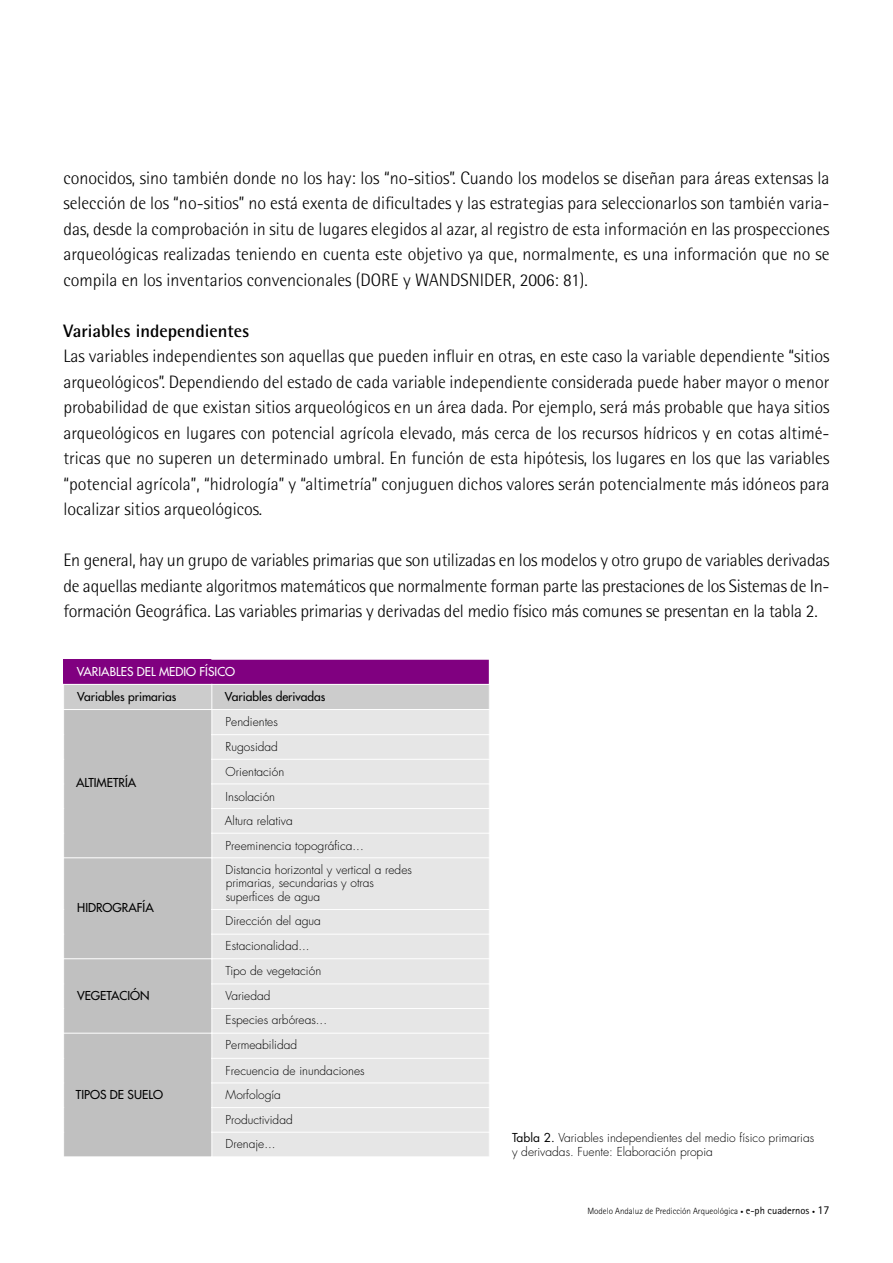
<style>
.page{position:relative;width:893px;height:1263px;background:#fff}
.page>*{position:absolute;margin:0;border:0;box-sizing:border-box;transform-origin:0 0}
.t1{font:300 18px/25.5px "Rotis Semi Sans";color:#000;text-align:justify}
.t2{font:700 18px "Rotis Semi Sans";color:#000}
.t3{font:300 12px/24.8px "Futura";color:#000}
.t4{font:12px "Futura";color:#000}
.t5{font:12px "Futura";color:#fff}
.t6{font:300 9px "Rotis Sans Serif";color:#000}
.s1{font-weight:400}
.s2{font-weight:400;font-size:6px}
.s3{font-weight:400;font-size:10.5px}
.s4{font-weight:400;font-size:12px}
</style>
<div class="page">
<div style="left:64px;top:659px;width:425px;height:25px;background:#800080"></div>
<div style="left:64px;top:684px;width:148px;height:25px;background:#ccc"></div>
<div style="left:212px;top:684px;width:277px;height:25px;background:#ccc"></div>
<div style="left:64px;top:709px;width:148px;height:148px;background:#c0c0c0"></div>
<div style="left:212px;top:709px;width:277px;height:25px;background:#e6e6e6"></div>
<div style="left:212px;top:734px;width:277px;height:25px;background:#e6e6e6"></div>
<div style="left:212px;top:759px;width:277px;height:24px;background:#e6e6e6"></div>
<div style="left:212px;top:783px;width:277px;height:25px;background:#e6e6e6"></div>
<div style="left:212px;top:808px;width:277px;height:25px;background:#e6e6e6"></div>
<div style="left:212px;top:833px;width:277px;height:24px;background:#e6e6e6"></div>
<div style="left:64px;top:857px;width:148px;height:101px;background:#c0c0c0"></div>
<div style="left:212px;top:857px;width:277px;height:52px;background:#e6e6e6"></div>
<div style="left:212px;top:909px;width:277px;height:24px;background:#e6e6e6"></div>
<div style="left:212px;top:933px;width:277px;height:25px;background:#e6e6e6"></div>
<div style="left:64px;top:958px;width:148px;height:74px;background:#c0c0c0"></div>
<div style="left:212px;top:958px;width:277px;height:25px;background:#e6e6e6"></div>
<div style="left:212px;top:983px;width:277px;height:25px;background:#e6e6e6"></div>
<div style="left:212px;top:1008px;width:277px;height:24px;background:#e6e6e6"></div>
<div style="left:64px;top:1032px;width:148px;height:124px;background:#c0c0c0"></div>
<div style="left:212px;top:1032px;width:277px;height:26px;background:#e6e6e6"></div>
<div style="left:212px;top:1058px;width:277px;height:24px;background:#e6e6e6"></div>
<div style="left:212px;top:1082px;width:277px;height:25px;background:#e6e6e6"></div>
<div style="left:212px;top:1107px;width:277px;height:24px;background:#e6e6e6"></div>
<div style="left:212px;top:1131px;width:277px;height:25px;background:#e6e6e6"></div>
<hr style="left:64px;top:684px;width:148px;height:1px;background:#fff">
<hr style="left:212px;top:684px;width:277px;height:1px;background:#fff">
<hr style="left:64px;top:709px;width:148px;height:1px;background:#fff">
<hr style="left:212px;top:709px;width:277px;height:1px;background:#fff">
<hr style="left:212px;top:734px;width:277px;height:1px;background:#fff">
<hr style="left:212px;top:758px;width:277px;height:1px;background:#fff">
<hr style="left:212px;top:783px;width:277px;height:1px;background:#fff">
<hr style="left:212px;top:808px;width:277px;height:1px;background:#fff">
<hr style="left:212px;top:832px;width:277px;height:1px;background:#fff">
<svg style="left:211px;top:685px;width:1px;height:172px"></svg>
<hr style="left:64px;top:857px;width:148px;height:1px;background:#fff">
<hr style="left:212px;top:857px;width:277px;height:1px;background:#fff">
<hr style="left:211px;top:857px;width:1px;height:52px;background:#fff">
<hr style="left:212px;top:909px;width:277px;height:1px;background:#fff">
<hr style="left:212px;top:933px;width:277px;height:1px;background:#fff">
<hr style="left:64px;top:958px;width:148px;height:1px;background:#fff">
<hr style="left:212px;top:958px;width:277px;height:1px;background:#fff">
<hr style="left:212px;top:983px;width:277px;height:1px;background:#fff">
<hr style="left:212px;top:1008px;width:277px;height:1px;background:#fff">
<hr style="left:64px;top:1032px;width:148px;height:1px;background:#fff">
<hr style="left:212px;top:1032px;width:277px;height:1px;background:#fff">
<hr style="left:212px;top:1057px;width:277px;height:1px;background:#fff">
<hr style="left:212px;top:1082px;width:277px;height:1px;background:#fff">
<hr style="left:212px;top:1107px;width:277px;height:1px;background:#fff">
<hr style="left:212px;top:1131px;width:277px;height:1px;background:#fff">
<svg style="left:211px;top:909px;width:1px;height:247px"></svg>
<p class="t1" style="left:63px;top:165px;width:767px">conocidos, sino también donde no los hay: los “no-sitios”. Cuando los modelos se diseñan para áreas extensas la selección de los “no-sitios” no está exenta de dificultades y las estrategias para seleccionarlos son también varia&shy;das, desde la comprobación in situ de lugares elegidos al azar, al registro de esta información en las prospecciones arqueológicas realizadas teniendo en cuenta este objetivo ya que, normalmente, es una información que no se compila en los inventarios convencionales (DORE y WANDSNIDER, 2006: 81).</p>
<p class="t2" style="left:63px;top:319px;width:187px">Variables independientes</p>
<p class="t1" style="left:63px;top:343px;width:767px">Las variables independientes son aquellas que pueden influir en otras, en este caso la variable dependiente “sitios arqueológicos”. Dependiendo del estado de cada variable independiente considerada puede haber mayor o menor probabilidad de que existan sitios arqueológicos en un área dada. Por ejemplo, será más probable que haya sitios arqueológicos en lugares con potencial agrícola elevado, más cerca de los recursos hídricos y en cotas altimé&shy;tricas que no superen un determinado umbral. En función de esta hipótesis, los lugares en los que las variables “potencial agrícola”, “hidrología” y “altimetría” conjuguen dichos valores serán potencialmente más idóneos para localizar sitios arqueológicos.</p>
<p class="t1" style="left:63px;top:547px;width:767px">En general, hay un grupo de variables primarias que son utilizadas en los modelos y otro grupo de variables derivadas de aquellas mediante algoritmos matemáticos que normalmente forman parte las prestaciones de los Sistemas de In&shy;formación Geográfica. Las variables primarias y derivadas del medio físico más comunes se presentan en la tabla 2.</p>
<p class="t5" style="left:77px;top:663px;width:160px">VARIABLES DEL MEDIO FÍSICO</p>
<p class="t4" style="left:77px;top:688px;width:101px">Variables primarias</p>
<p class="t4" style="left:225px;top:688px;width:102px">Variables derivadas</p>
<p class="t4" style="left:76px;top:775px;width:62px">ALTIMETRÍA</p>
<p class="t4" style="left:77px;top:899px;width:78px">HIDROGRAFÍA</p>
<p class="t4" style="left:77px;top:987px;width:74px">VEGETACIÓN</p>
<p class="t4" style="left:76px;top:1086px;width:88px">TIPOS DE SUELO</p>
<p class="t3" style="left:225px;top:709px;width:140px">Pendientes<br>Rugosidad<br>Orientación<br>Insolación<br>Altura relativa<br>Preeminencia topográfica...</p>
<p class="t3" style="left:225px;top:862px;width:188px;line-height:13.5px">Distancia horizontal y vertical a redes primarias, secundarias y otras superfices de agua</p>
<p class="t3" style="left:225px;top:908px;width:97px">Dirección del agua<br>Estacionalidad...</p>
<p class="t3" style="left:225px;top:958px;width:103px">Tipo de vegetación<br>Variedad<br>Especies arbóreas...</p>
<p class="t3" style="left:225px;top:1031px;width:140px;line-height:26px">Permeabilidad<br>Frecuencia de inundaciones</p>
<p class="t3" style="left:225px;top:1081px;width:69px">Morfología<br>Productividad<br>Drenaje...</p>
<p class="t3" style="left:512px;top:1129px;width:304px;line-height:14.4px"><span class="s1">Tabla 2.</span> Variables independientes del medio físico primarias y derivadas. Fuente: Elaboración propia</p>
<p class="t6" style="left:587px;top:1205px;width:243px">Modelo Andaluz de Predicción Arqueológica <span class="s2">•</span> <span class="s3">e-ph cuadernos</span> <span class="s2">•</span> <span class="s4">17</span></p>
</div>
